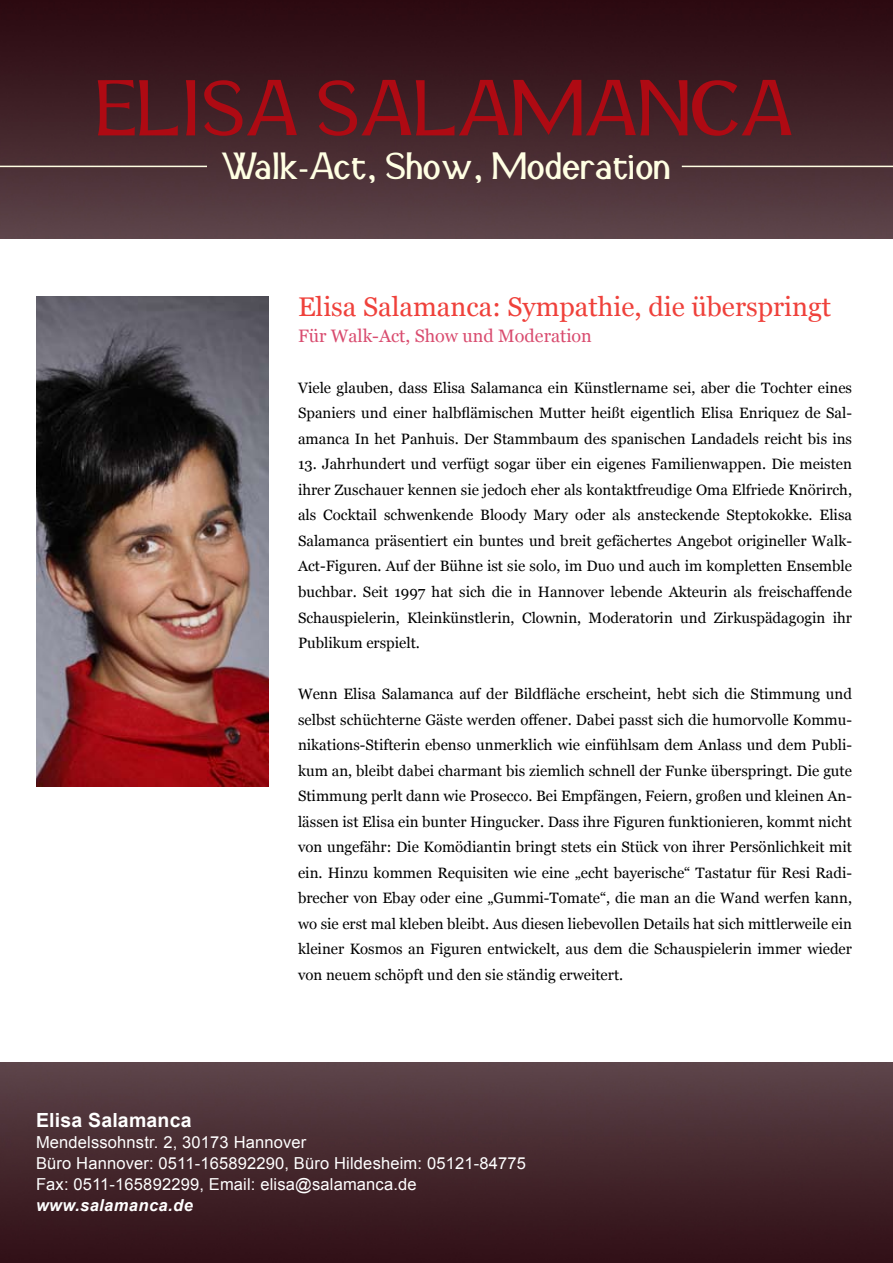
<style>
.page{position:relative;width:893px;height:1263px;background:#fff}
.page>*{position:absolute;margin:0;border:0;box-sizing:border-box;transform-origin:0 0}
.t1{font:75px "Snidane";letter-spacing:.01em;color:#ae0a13}
.t2{font:36px "Snidane";letter-spacing:.01em;color:#ffffe3}
.t3{font:27px "Georgia";color:#ef413b}
.t4{font:700 19.5px "Arial";letter-spacing:.01em;color:#fff}
.t5{font:18px "Georgia";color:#d94c6f}
.t6{font:16.5px/21px "Arial";letter-spacing:.01em;color:#fff}
.t7{font:italic 700 16.5px "Arial";letter-spacing:.025em;color:#fff}
.t8{font:15px/25.5px "Georgia";color:#000;text-align:justify}
</style>
<div class="page">
<img style="left:0;top:0;width:893px;height:238px">
<img style="left:0;top:1062px;width:893px;height:201px">
<img style="left:36px;top:296px;width:232px;height:490px">
<hr style="left:0;top:166px;width:207px;height:1px;background:#ffffe3">
<hr style="left:682px;top:166px;width:211px;height:1px;background:#ffffe3">
<h1 class="t1" style="left:98px;top:67px;width:699px">ELISA SALAMANCA</h1>
<h2 class="t2" style="left:222px;top:146px;width:451px">Walk-Act, Show, Moderation</h2>
<h3 class="t3" style="left:298px;top:291px;width:535px">Elisa Salamanca: Sympathie, die überspringt</h3>
<p class="t5" style="left:298px;top:325px;width:295px">Für Walk-Act, Show und Moderation</p>
<p class="t8" style="left:298px;top:375px;width:555px">Viele glauben, dass Elisa Salamanca ein Künstlername sei, aber die Tochter eines Spaniers und einer halbflämischen Mutter heißt eigentlich Elisa Enriquez de Sal&shy;amanca In het Panhuis. Der Stammbaum des spanischen Landadels reicht bis ins</p>
<p class="t8" style="left:298px;top:452px;width:556px">13. Jahrhundert und verfügt sogar über ein eigenes Familienwappen. Die meisten ihrer Zuschauer kennen sie jedoch eher als kontaktfreudige Oma Elfriede Knörirch, als Cocktail schwenkende Bloody Mary oder als ansteckende Steptokokke. Elisa Salamanca präsentiert ein buntes und breit gefächertes Angebot origineller Walk-Act-Figuren. Auf der Bühne ist sie solo, im Duo und auch im kompletten Ensemble buchbar. Seit 1997 hat sich die in Hannover lebende Akteurin als freischaffende Schauspielerin, Kleinkünstlerin, Clownin, Moderatorin und Zirkuspädagogin ihr Publikum erspielt.</p>
<p class="t8" style="left:298px;top:681px;width:556px">Wenn Elisa Salamanca auf der Bildfläche erscheint, hebt sich die Stimmung und selbst schüchterne Gäste werden offener. Dabei passt sich die humorvolle Kommu&shy;nikations-Stifterin ebenso unmerklich wie einfühlsam dem Anlass und dem Publi&shy;kum an, bleibt dabei charmant bis ziemlich schnell der Funke überspringt. Die gute Stimmung perlt dann wie Prosecco. Bei Empfängen, Feiern, großen und kleinen An&shy;lässen ist Elisa ein bunter Hingucker. Dass ihre Figuren funktionieren, kommt nicht von ungefähr: Die Komödiantin bringt stets ein Stück von ihrer Persönlichkeit mit ein. Hinzu kommen Requisiten wie eine „echt bayerische“ Tastatur für Resi Radi&shy;brecher von Ebay oder eine „Gummi-Tomate“, die man an die Wand werfen kann, wo sie erst mal kleben bleibt. Aus diesen liebevollen Details hat sich mittlerweile ein kleiner Kosmos an Figuren entwickelt, aus dem die Schauspielerin immer wieder von neuem schöpft und den sie ständig erweitert.</p>
<h3 class="t4" style="left:36px;top:1107px;width:157px">Elisa Salamanca</h3>
<p class="t6" style="left:36px;top:1132px;width:491px">Mendelssohnstr. 2, 30173 Hannover<br>Büro Hannover: 0511-165892290, Büro Hildesheim: 05121-84775<br>Fax: 0511-165892299, Email: elisa@salamanca.de</p>
<p class="t7" style="left:36px;top:1194px;width:158px">www.salamanca.de</p>
</div>
